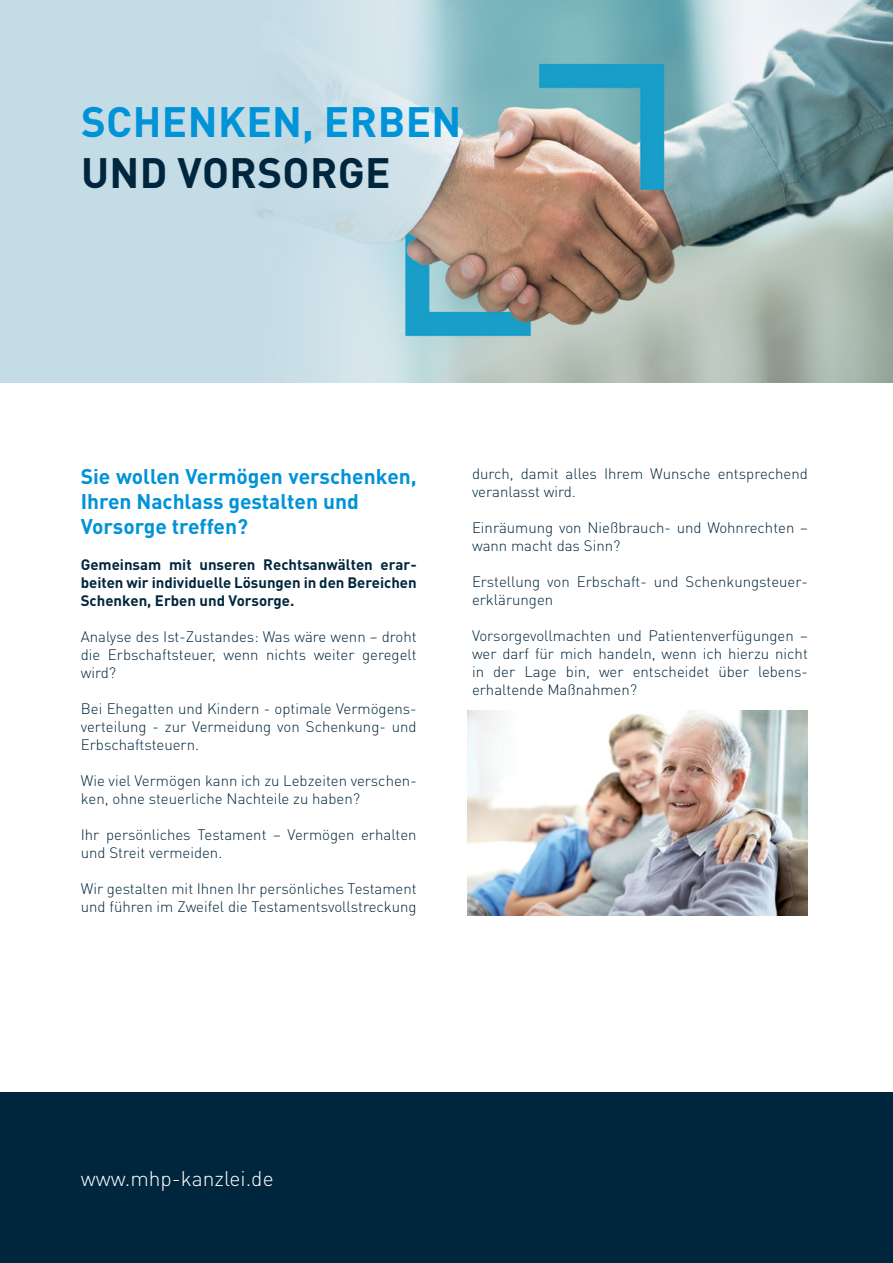
<style>
.page{position:relative;width:893px;height:1263px;background:#fff}
.page>*{position:absolute;margin:0;border:0;box-sizing:border-box;transform-origin:0 0}
.t1{font:700 42px "DIN Pro";letter-spacing:.01em;color:#0193d7}
.t2{font:700 42px "DIN Pro";letter-spacing:.01em;color:#00263d}
.t3{font:700 21px/25.2px "DIN Pro";color:#0193d7}
.t4{font:300 21px "DIN Pro";color:#fff}
.t5{font:300 15px/18px "DIN Pro";color:#00263d}
.t6{font:700 15px/18px "DIN Pro";color:#00263d;text-align:justify}
</style>
<div class="page">
<img style="left:0;top:0;width:893px;height:383px">
<img style="left:468px;top:710px;width:340px;height:206px">
<div style="left:0;top:1093px;width:893px;height:170px;background:#00263d"></div>
<h1 class="t1" style="left:81px;top:94px;width:382px">SCHENKEN, ERBEN</h1>
<h1 class="t2" style="left:81px;top:144px;width:311px">UND VORSORGE</h1>
<h2 class="t3" style="left:81px;top:463px;width:337px">Sie wollen Vermögen verschenken,<br>Ihren Nachlass gestalten und<br>Vorsorge treffen?</h2>
<p class="t6" style="left:81px;top:555px;width:337px">Gemeinsam mit unseren Rechtsanwälten erar&shy;beiten wir individuelle Lösungen in den Bereichen Schenken, Erben und Vorsorge.</p>
<p class="t5" style="left:81px;top:627px;width:337px;text-align:justify">Analyse des Ist-Zustandes: Was wäre wenn – droht die Erbschaftsteuer, wenn nichts weiter geregelt wird?</p>
<p class="t5" style="left:81px;top:699px;width:337px;text-align:justify">Bei Ehegatten und Kindern - optimale Vermögens&shy;verteilung - zur Vermeidung von Schenkung- und Erbschaftsteuern.</p>
<p class="t5" style="left:81px;top:771px;width:337px">Wie viel Vermögen kann ich zu Lebzeiten verschen&shy;ken, ohne steuerliche Nachteile zu haben?</p>
<p class="t5" style="left:81px;top:825px;width:337px">Ihr persönliches Testament – Vermögen erhalten und Streit vermeiden.</p>
<p class="t5" style="left:81px;top:879px;width:337px">Wir gestalten mit Ihnen Ihr persönliches Testament und führen im Zweifel die Testamentsvollstreckung</p>
<p class="t5" style="left:472px;top:464px;width:337px">durch, damit alles Ihrem Wunsche entsprechend veranlasst wird.</p>
<p class="t5" style="left:472px;top:518px;width:337px">Einräumung von Nießbrauch- und Wohnrechten – wann macht das Sinn?</p>
<p class="t5" style="left:472px;top:572px;width:337px">Erstellung von Erbschaft- und Schenkungsteuer&shy;erklärungen</p>
<p class="t5" style="left:472px;top:626px;width:337px;text-align:justify">Vorsorgevollmachten und Patientenverfügungen – wer darf für mich handeln, wenn ich hierzu nicht in der Lage bin, wer entscheidet über lebens&shy;erhaltende Maßnahmen?</p>
<h2 class="t4" style="left:81px;top:1164px;width:194px">www.mhp-kanzlei.de</h2>
</div>
